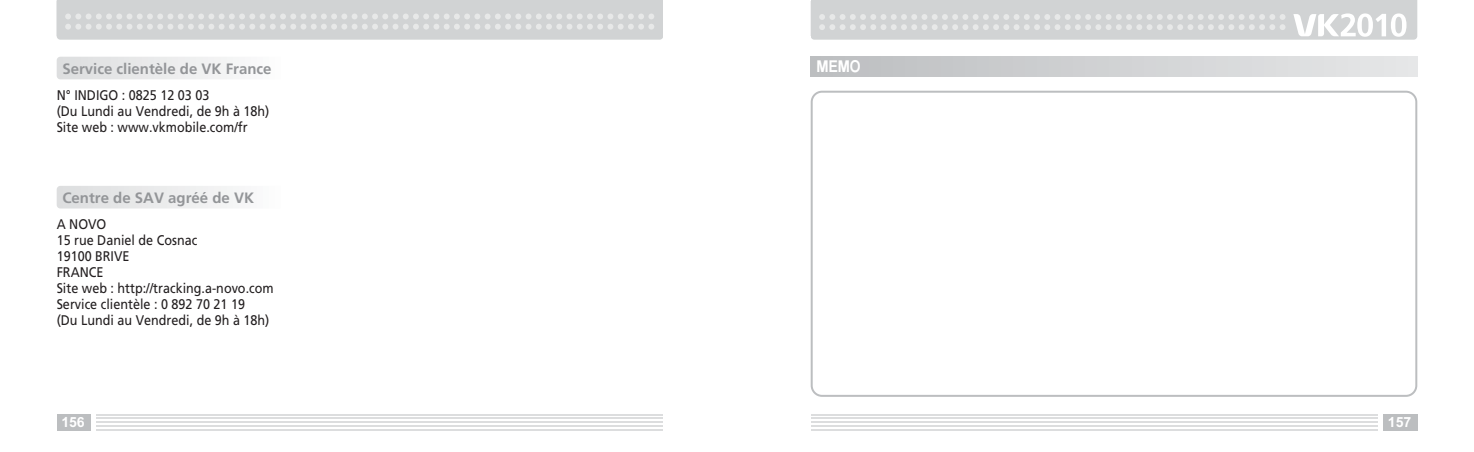
<style>
.page{position:relative;width:1474px;height:452px;background:#fff}
.page>*{position:absolute;margin:0;border:0;box-sizing:border-box;transform-origin:0 0}
.t1{font:700 16px "Cyrillic II Sans";color:#fff;scale:.9 1}
.t2{font:700 15px "Frutiger";color:#939598}
.t3{font:14px/16px "Frutiger";color:#231f20;scale:.9 1}
.t4{font:700 14px "Arial";color:#fff}
</style>
<div class="page">
<svg style="left:57px;top:0;width:606px;height:40px"></svg>
<hr style="left:96px;top:429px;width:567px;height:2px;background:#dcddde">
<hr style="left:96px;top:414px;width:567px;height:1px;background:#dcddde">
<hr style="left:96px;top:418px;width:567px;height:1px;background:#dcddde">
<hr style="left:96px;top:422px;width:567px;height:1px;background:#dcddde">
<hr style="left:96px;top:425px;width:567px;height:2px;background:#dcddde">
<div style="left:57px;top:414px;width:34px;height:17px;background:#bcbec0"></div>
<div style="left:57px;top:186px;width:226px;height:23px;background:linear-gradient(to right,#dcddde,#fcfcfd);border-radius:4px"></div>
<div style="left:57px;top:57px;width:226px;height:22px;background:linear-gradient(to right,#dcddde,#fcfcfd);border-radius:4px"></div>
<svg style="left:811px;top:0;width:606px;height:40px"></svg>
<hr style="left:811px;top:429px;width:567px;height:2px;background:#dcddde">
<hr style="left:811px;top:414px;width:567px;height:1px;background:#dcddde">
<hr style="left:811px;top:418px;width:567px;height:1px;background:#dcddde">
<hr style="left:811px;top:422px;width:567px;height:1px;background:#dcddde">
<hr style="left:811px;top:425px;width:567px;height:2px;background:#dcddde">
<div style="left:1383px;top:414px;width:34px;height:17px;background:#bcbec0"></div>
<div style="left:811px;top:57px;width:606px;height:20px;background:linear-gradient(to right,#bcbec0,#e6e7e8)"></div>
<div style="left:811px;top:91px;width:606px;height:306px;border:2px solid #bcbec0;border-radius:10px"></div>
<p class="t2" style="left:62px;top:62px;width:211px">Service clientèle de VK France</p>
<p class="t3" style="left:57px;top:88px;width:238px">N° INDIGO : 0825 12 03 03<br>(Du Lundi au Vendredi, de 9h à 18h)<br>Site web : www.vkmobile.com/fr</p>
<p class="t2" style="left:62px;top:192px;width:193px">Centre de SAV agréé de VK</p>
<p class="t3" style="left:57px;top:217px;width:243px">A NOVO<br>15 rue Daniel de Cosnac<br>19100 BRIVE<br>FRANCE<br>Site web : http://tracking.a-novo.com<br>Service clientèle : 0 892 70 21 19<br>(Du Lundi au Vendredi, de 9h à 18h)</p>
<p class="t4" style="left:61px;top:417px;width:25px">156</p>
<p class="t1" style="left:816px;top:61px;width:51px">MEMO</p>
<p class="t4" style="left:1388px;top:417px;width:25px">157</p>
</div>
